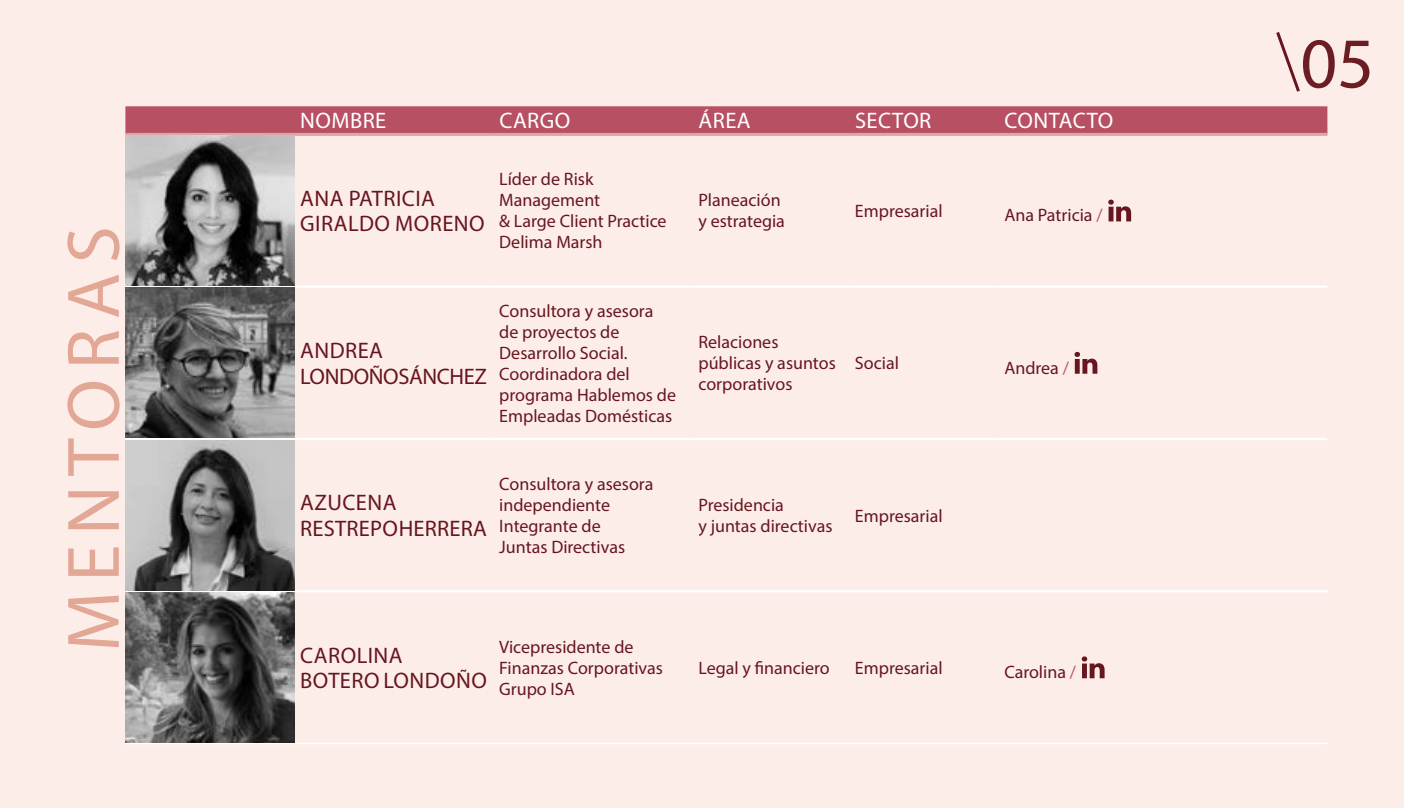
<style>
.page{position:relative;width:1404px;height:808px;background:#fff}
.page>*{position:absolute;margin:0;border:0;box-sizing:border-box;transform-origin:0 0}
.t1{font:75px "Myriad Pro";letter-spacing:.13em;color:#e3a796}
.t2{font:72px "Myriad Pro";color:#6c1d24}
.t3{font:22.5px/25.5px "Myriad Pro";letter-spacing:.02em;color:#67161f}
.t4{font:22.5px "Myriad Pro";letter-spacing:.02em;color:#fff}
.t5{font:22.5px/25.5px "Myriad Pro";letter-spacing:-.02em;color:#67161f}
.t6{font:18px/21px "Myriad Pro";color:#67161f}
.s1{color:#b75062}
</style>
<div class="page">
<div style="left:0;top:0;width:1403px;height:808px;background:#fdede9"></div>
<svg style="left:1276px;top:32px;width:24px;height:60px"></svg>
<svg style="left:125px;top:106px;width:1202px;height:27px;background:#b75263"></svg>
<hr style="left:125px;top:133px;width:169px;height:3px;background:#e0a5a0">
<hr style="left:294px;top:133px;width:199px;height:3px;background:#e0a5a0">
<hr style="left:493px;top:133px;width:199px;height:3px;background:#e0a5a0">
<hr style="left:692px;top:133px;width:156px;height:3px;background:#e0a5a0">
<hr style="left:848px;top:133px;width:150px;height:3px;background:#e0a5a0">
<hr style="left:998px;top:133px;width:329px;height:3px;background:#e0a5a0">
<hr style="left:125px;top:743px;width:169px;height:1px;background:#fff">
<hr style="left:294px;top:743px;width:199px;height:1px;background:#fff">
<hr style="left:493px;top:743px;width:199px;height:1px;background:#fff">
<hr style="left:692px;top:743px;width:156px;height:1px;background:#fff">
<hr style="left:848px;top:743px;width:150px;height:1px;background:#fff">
<hr style="left:998px;top:743px;width:329px;height:1px;background:#fff">
<hr style="left:125px;top:285px;width:169px;height:3px;background:#fff">
<hr style="left:294px;top:285px;width:199px;height:3px;background:#fff">
<hr style="left:493px;top:285px;width:199px;height:3px;background:#fff">
<hr style="left:692px;top:285px;width:156px;height:3px;background:#fff">
<hr style="left:848px;top:285px;width:150px;height:3px;background:#fff">
<hr style="left:998px;top:285px;width:329px;height:3px;background:#fff">
<hr style="left:125px;top:438px;width:169px;height:2px;background:#fff">
<hr style="left:294px;top:438px;width:199px;height:2px;background:#fff">
<hr style="left:493px;top:438px;width:199px;height:2px;background:#fff">
<hr style="left:692px;top:438px;width:156px;height:2px;background:#fff">
<hr style="left:848px;top:438px;width:150px;height:2px;background:#fff">
<hr style="left:998px;top:438px;width:329px;height:2px;background:#fff">
<hr style="left:125px;top:590px;width:169px;height:2px;background:#fff">
<hr style="left:294px;top:590px;width:199px;height:2px;background:#fff">
<hr style="left:493px;top:590px;width:199px;height:2px;background:#fff">
<hr style="left:692px;top:590px;width:156px;height:2px;background:#fff">
<hr style="left:848px;top:590px;width:150px;height:2px;background:#fff">
<hr style="left:998px;top:590px;width:329px;height:2px;background:#fff">
<img style="left:125px;top:136px;width:169px;height:149px">
<svg style="left:1108px;top:200px;width:22px;height:21px"></svg>
<img style="left:125px;top:288px;width:169px;height:150px">
<svg style="left:1074px;top:352px;width:23px;height:22px"></svg>
<img style="left:125px;top:440px;width:169px;height:150px">
<img style="left:125px;top:592px;width:169px;height:151px">
<svg style="left:1081px;top:656px;width:23px;height:22px"></svg>
<h1 class="t1" style="left:47px;top:652px;width:427px;rotate:-90deg">MENTORAS</h1>
<p class="t4" style="left:300px;top:107px;width:88px">NOMBRE</p>
<p class="t4" style="left:499px;top:107px;width:72px">CARGO</p>
<p class="t4" style="left:698px;top:107px;width:54px">ÁREA</p>
<p class="t4" style="left:855px;top:107px;width:78px">SECTOR</p>
<p class="t4" style="left:1004px;top:107px;width:110px">CONTACTO</p>
<p class="t3" style="left:300px;top:185px;width:186px">ANA PATRICIA<br>GIRALDO MORENO</p>
<p class="t6" style="left:499px;top:169px;width:169px">Líder de Risk<br>Management<br>&amp; Large Client Practice<br>Delima Marsh</p>
<p class="t5" style="left:300px;top:337px;width:188px">ANDREA<br>LONDOÑO SÁNCHEZ</p>
<p class="t6" style="left:499px;top:300px;width:178px">Consultora y asesora de proyectos de<br>Desarrollo Social.<br>Coordinadora del programa Hablemos de<br>Empleadas Domésticas</p>
<p class="t3" style="left:300px;top:490px;width:188px">AZUCENA<br>RESTREPO HERRERA</p>
<p class="t6" style="left:499px;top:473px;width:156px">Consultora y asesora independiente<br>Integrante de<br>Juntas Directivas</p>
<p class="t6" style="left:698px;top:190px;width:88px">Planeación y estrategia</p>
<p class="t6" style="left:854px;top:200px;width:89px">Empresarial</p>
<p class="t6" style="left:1004px;top:205px;width:100px">Ana Patricia <span class="s1">/</span></p>
<p class="t6" style="left:698px;top:331px;width:139px">Relaciones públicas y asuntos corporativos</p>
<p class="t6" style="left:854px;top:352px;width:46px">Social</p>
<p class="t6" style="left:1004px;top:357px;width:66px">Andrea <span class="s1">/</span></p>
<p class="t6" style="left:698px;top:494px;width:136px">Presidencia<br>y juntas directivas</p>
<p class="t6" style="left:854px;top:505px;width:89px">Empresarial</p>
<p class="t3" style="left:300px;top:642px;width:188px">CAROLINA<br>BOTERO LONDOÑO</p>
<p class="t6" style="left:499px;top:636px;width:165px">Vicepresidente de<br>Finanzas Corporativas<br>Grupo ISA</p>
<p class="t6" style="left:698px;top:657px;width:133px">Legal y financiero</p>
<p class="t6" style="left:854px;top:657px;width:89px">Empresarial</p>
<p class="t6" style="left:1004px;top:661px;width:73px">Carolina <span class="s1">/</span></p>
<h2 class="t2" style="left:1300px;top:19px;width:75px">05</h2>
</div>
